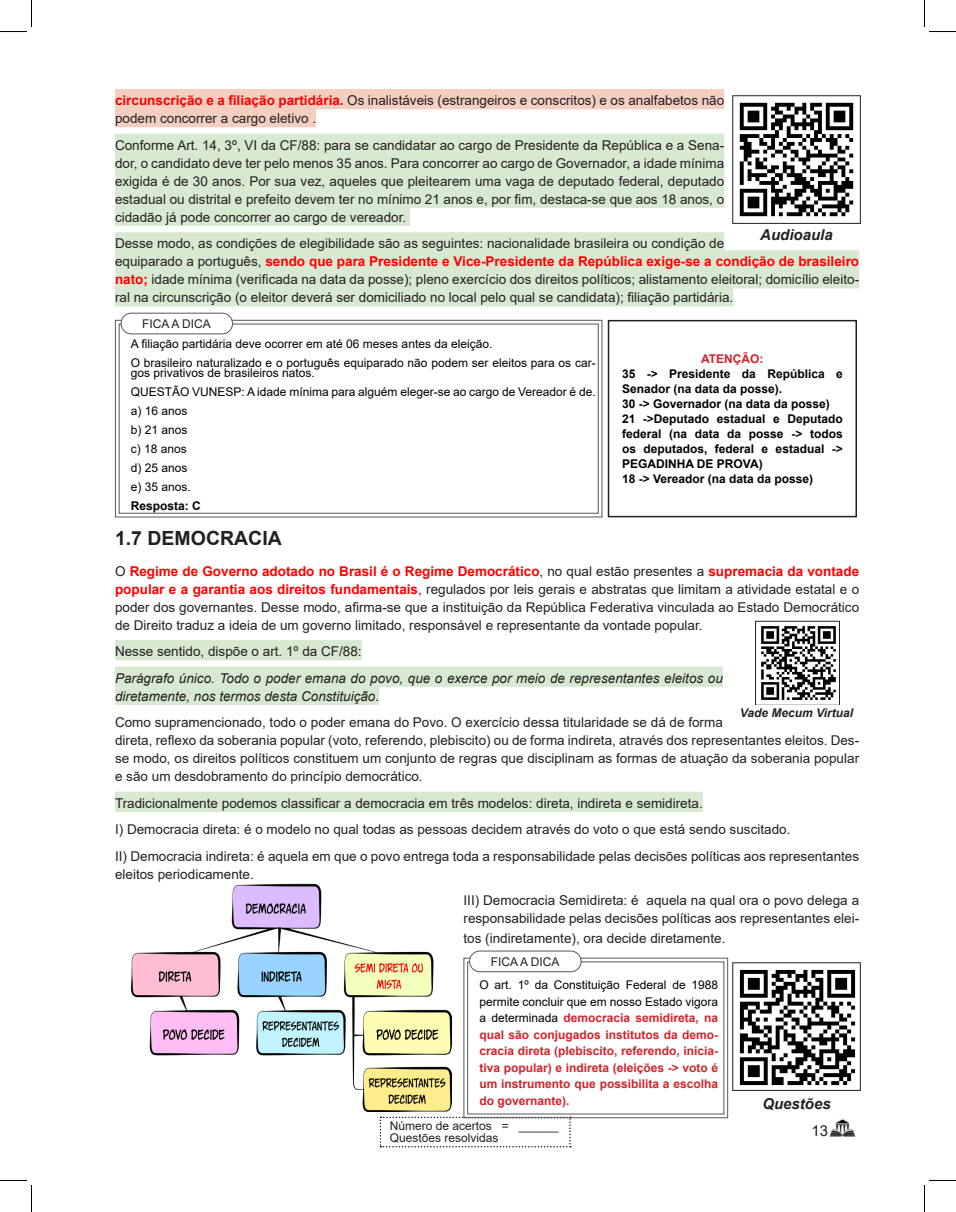
<style>
.page{position:relative;width:956px;height:1212px;background:#fff}
.page>*{position:absolute;margin:0;border:0;box-sizing:border-box;transform-origin:0 0}
.SUBTITULO_X_X{font:700 19.5px "Arial";color:#231f20}
.t1{font:italic 700 15px "Arial";color:#231f20}
.t2{font:15px "Arial";color:#231f20}
.Texto{font:13.5px/18px "Arial";color:#231f20}
.Verde{font:13.5px/18px "Arial";color:#231f20}
.Verde-2{font:italic 13.5px/18px "Arial";color:#231f20}
.Texto-2{font:12px/10.5px "Arial";color:#000}
.Texto-3{font:700 12px/16.5px "Arial";color:#d1232a;text-align:justify}
.Quadros{font:700 12px/15px "Arial";color:#000}
.FICA_DICA{font:12px/12px "Arial";color:#231f20}
.t3{font:italic 700 12px "Arial";color:#231f20}
.Texto-4{font:700 12px "Arial";color:#000}
.Quadros-2{font:700 12px "Arial";color:#d1232a}
.s1{font-weight:700;color:#f00}
.s2{font-weight:400;color:#000}
</style>
<div class="page">
<img style="left:830px;top:1118px;width:26px;height:19px">
<svg style="left:115px;top:319px;width:488px;height:198px"></svg>
<div style="left:119px;top:323px;width:480px;height:190px;border:1px solid #57585a"></div>
<div style="left:121px;top:313px;width:112px;height:21px;background:#fff;border-radius:10px"></div>
<div style="left:121px;top:313px;width:112px;height:21px;border:1px solid #57585a;border-radius:10px"></div>
<img style="left:739px;top:969px;width:117px;height:117px">
<div style="left:732px;top:962px;width:129px;height:128px;border:1px solid #231f20"></div>
<img style="left:739px;top:102px;width:115px;height:115px">
<div style="left:732px;top:95px;width:129px;height:129px;border:1px solid #231f20"></div>
<div style="left:115px;top:89px;width:609px;height:20px;background:#f4cfc0"></div>
<div style="left:115px;top:107px;width:201px;height:20px;background:#f4cfc0"></div>
<div style="left:115px;top:133px;width:609px;height:21px;background:#d8e9d2"></div>
<div style="left:115px;top:151px;width:609px;height:21px;background:#d8e9d2"></div>
<div style="left:115px;top:169px;width:609px;height:21px;background:#d8e9d2"></div>
<div style="left:115px;top:187px;width:609px;height:21px;background:#d8e9d2"></div>
<div style="left:115px;top:205px;width:295px;height:21px;background:#d8e9d2"></div>
<div style="left:115px;top:232px;width:609px;height:20px;background:#d8e9d2"></div>
<div style="left:115px;top:250px;width:744px;height:20px;background:#d8e9d2"></div>
<div style="left:115px;top:268px;width:744px;height:20px;background:#d8e9d2"></div>
<div style="left:115px;top:286px;width:618px;height:20px;background:#d8e9d2"></div>
<div style="left:115px;top:640px;width:247px;height:20px;background:#d8e9d2"></div>
<div style="left:115px;top:666px;width:608px;height:20px;background:#d8e9d2"></div>
<div style="left:115px;top:684px;width:264px;height:20px;background:#d8e9d2"></div>
<div style="left:115px;top:791px;width:588px;height:20px;background:#d8e9d2"></div>
<img style="left:761px;top:626px;width:75px;height:74px">
<div style="left:755px;top:620px;width:85px;height:85px;border:1px solid #231f20"></div>
<svg style="left:380px;top:957px;width:348px;height:190px"></svg>
<div style="left:470px;top:950px;width:111px;height:21px;background:#fff;border-radius:10px"></div>
<div style="left:469px;top:950px;width:112px;height:21px;border:1px solid #57585a;border-radius:10px"></div>
<img style="left:131px;top:883px;width:321px;height:227px">
<div style="left:608px;top:320px;width:249px;height:197px;border:2px solid #231f20"></div>
<svg style="left:0;top:0;width:32px;height:32px"></svg>
<svg style="left:0;top:1179px;width:32px;height:32px"></svg>
<svg style="left:924px;top:0;width:32px;height:32px"></svg>
<svg style="left:924px;top:1179px;width:32px;height:32px"></svg>
<p class="Verde" style="left:115px;top:91px;width:611px"><span class="s1">circunscrição e a filiação partidária.</span> Os inalistáveis (estrangeiros e conscritos) e os analfabetos não podem concorrer a cargo eletivo .</p>
<p class="Verde" style="left:115px;top:136px;width:611px;text-align:justify">Conforme Art. 14, 3º, VI da CF/88: para se candidatar ao cargo de Presidente da República e a Sena&shy;dor, o candidato deve ter pelo menos 35 anos. Para concorrer ao cargo de Governador, a idade mínima exigida é de 30 anos. Por sua vez, aqueles que pleitearem uma vaga de deputado federal, deputado estadual ou distrital e prefeito devem ter no mínimo 21 anos e, por fim, destaca-se que aos 18 anos, o cidadão já pode concorrer ao cargo de vereador.</p>
<p class="Verde" style="left:115px;top:234px;width:746px">Desse modo, as condições de elegibilidade são as seguintes: nacionalidade brasileira ou condição de<br>equiparado a português, <span class="s1">sendo que para Presidente e Vice-Presidente da República exige-se a condição de brasileiro nato;</span> idade mínima (verificada na data da posse); pleno exercício dos direitos políticos; alistamento eleitoral; domicílio eleito&shy;ral na circunscrição (o eleitor deverá ser domiciliado no local pelo qual se candidata); filiação partidária.</p>
<p class="t1" style="left:760px;top:225px;width:74px">Audioaula</p>
<p class="FICA_DICA" style="left:142px;top:317px;width:70px">FICA A DICA</p>
<p class="Texto-2" style="left:131px;top:338px;width:363px">A filiação partidária deve ocorrer em até 06 meses antes da eleição.</p>
<p class="Texto-2" style="left:131px;top:357px;width:466px">O brasileiro naturalizado e o português equiparado não podem ser eleitos para os car&shy;gos privativos de brasileiros natos.</p>
<p class="Texto-2" style="left:131px;top:386px;width:466px">QUESTÃO VUNESP: A idade mínima para alguém eleger-se ao cargo de Vereador é de.</p>
<p class="Texto-2" style="left:131px;top:405px;width:58px">a) 16 anos</p>
<p class="Texto-2" style="left:131px;top:424px;width:58px">b) 21 anos</p>
<p class="Texto-2" style="left:131px;top:443px;width:58px">c) 18 anos</p>
<p class="Texto-2" style="left:131px;top:462px;width:58px">d) 25 anos</p>
<p class="Texto-2" style="left:131px;top:481px;width:62px">e) 35 anos.</p>
<p class="Texto-4" style="left:131px;top:497px;width:72px">Resposta: C</p>
<p class="Quadros-2" style="left:701px;top:350px;width:64px">ATENÇÃO:</p>
<p class="Quadros" style="left:622px;top:366px;width:222px">35 -&gt; Presidente da República e<br>Senador (na data da posse).</p>
<p class="Quadros" style="left:622px;top:396px;width:209px">30 -&gt; Governador (na data da posse)</p>
<p class="Quadros" style="left:622px;top:411px;width:222px;text-align:justify">21 -&gt;Deputado estadual e Deputado federal (na data da posse -&gt; todos os deputados, federal e estadual -&gt; PEGADINHA DE PROVA)</p>
<p class="Quadros" style="left:622px;top:471px;width:193px">18 -&gt; Vereador (na data da posse)</p>
<p class="SUBTITULO_X_X" style="left:115px;top:524px;width:168px">1.7 DEMOCRACIA</p>
<p class="Texto" style="left:115px;top:561px;width:746px;text-align:justify">O <span class="s1">Regime de Governo adotado no Brasil é o Regime Democrático</span>, no qual estão presentes a <span class="s1">supremacia da vontade popular e a garantia aos direitos fundamentais</span>, regulados por leis gerais e abstratas que limitam a atividade estatal e o poder dos governantes. Desse modo, afirma-se que a instituição da República Federativa vinculada ao Estado Democrático de Direito traduz a ideia de um governo limitado, responsável e representante da vontade popular.</p>
<p class="Verde" style="left:115px;top:642px;width:248px">Nesse sentido, dispõe o art. 1º da CF/88:</p>
<p class="Verde-2" style="left:115px;top:669px;width:609px">Parágrafo único. Todo o poder emana do povo, que o exerce por meio de representantes eleitos ou diretamente, nos termos desta Constituição.</p>
<p class="Texto" style="left:115px;top:713px;width:746px">Como supramencionado, todo o poder emana do Povo. O exercício dessa titularidade se dá de forma<br>direta, reflexo da soberania popular (voto, referendo, plebiscito) ou de forma indireta, através dos representantes eleitos. Des&shy;se modo, os direitos políticos constituem um conjunto de regras que disciplinam as formas de atuação da soberania popular e são um desdobramento do princípio democrático.</p>
<p class="Verde" style="left:115px;top:793px;width:589px">Tradicionalmente podemos classificar a democracia em três modelos: direta, indireta e semidireta.</p>
<p class="Texto" style="left:115px;top:820px;width:677px">I) Democracia direta: é o modelo no qual todas as pessoas decidem através do voto o que está sendo suscitado.</p>
<p class="Texto" style="left:115px;top:846px;width:746px">II) Democracia indireta: é aquela em que o povo entrega toda a responsabilidade pelas decisões políticas aos representantes eleitos periodicamente.</p>
<p class="Texto" style="left:464px;top:891px;width:397px">III) Democracia Semidireta: é aquela na qual ora o povo delega a responsabilidade pelas decisões políticas aos representantes elei-</p>
<p class="Texto" style="left:464px;top:928px;width:263px">tos (indiretamente), ora decide diretamente.</p>
<p class="t3" style="left:740px;top:705px;width:115px">Vade Mecum Virtual</p>
<p class="FICA_DICA" style="left:491px;top:955px;width:70px">FICA A DICA</p>
<p class="Texto-3" style="left:479px;top:976px;width:240px"><span class="s2">O art. 1º da Constituição Federal de 1988 permite concluir que em nosso Estado vigora a determinada</span> democracia semidireta, na qual são conjugados institutos da demo&shy;cracia direta (plebiscito, referendo, inicia&shy;tiva popular) e indireta (eleições -&gt; voto é um instrumento que possibilita a escolha do governante).</p>
<p class="FICA_DICA" style="left:390px;top:1119px;width:171px">Número de acertos = ______<br>Questões resolvidas</p>
<p class="t1" style="left:762px;top:1093px;width:70px">Questões</p>
<p class="t2" style="left:811px;top:1120px;width:18px">13</p>
</div>
